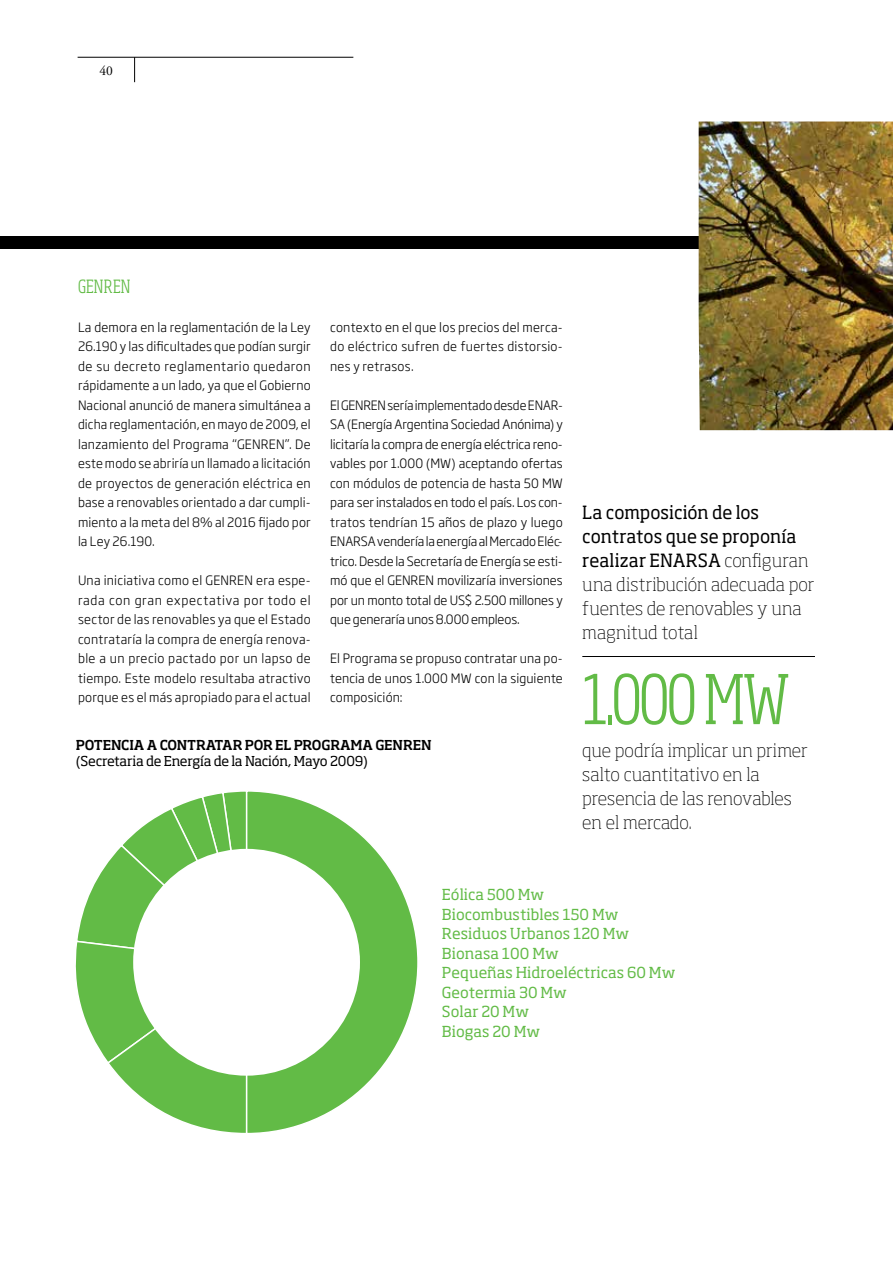
<style>
.page{position:relative;width:893px;height:1263px;background:#fff}
.page>*{position:absolute;margin:0;border:0;box-sizing:border-box;transform-origin:0 0}
.t1{font:300 condensed 67.5px "Soho Std";color:#62bb46}
.t2{font:200 18px/24px "Soho Std";letter-spacing:-.005em;color:#000}
.t3{font:300 condensed 18px "Soho Std";letter-spacing:.015em;color:#62bb46}
.t4{font:15px/19.5px "Soho Std";color:#62bb46}
.t5{font:13.5px "Soho Std";letter-spacing:-.02em;color:#000}
.t6{font:500 13.5px "Soho Std";letter-spacing:-.01em;color:#000}
.t7{font:13.5px "Adobe Garamond Pro";color:#000}
.t8{font:300 12.75px/19.5px "Soho Gothic Pro";letter-spacing:.015em;color:#000;text-align:justify}
.t9{font:300 12.75px/19.5px "Soho Gothic Pro";letter-spacing:.015em;color:#000;text-align:justify;scale:.96 1}
.s1{font-weight:400}
</style>
<div class="page">
<svg style="left:75px;top:791px;width:170px;height:342px"></svg>
<svg style="left:245px;top:791px;width:173px;height:342px"></svg>
<div style="left:133px;top:849px;width:227px;height:227px;background:#fff;border-radius:50%"></div>
<hr style="left:78px;top:57px;width:275px;height:1px;background:#000">
<svg style="left:134px;top:57px;width:1px;height:25px"></svg>
<div style="left:0;top:236px;width:893px;height:12px;background:#000"></div>
<img style="left:699px;top:122px;width:194px;height:308px">
<hr style="left:582px;top:656px;width:233px;height:1px;background:#000">
<p class="t7" style="left:99px;top:62px;width:15px">40</p>
<h2 class="t3" style="left:78px;top:274px;width:54px">GENREN</h2>
<p class="t8" style="left:78px;top:316px;width:234px">La demora en la reglamentación de la Ley 26.190 y las dificultades que podían surgir de su decreto reglamentario quedaron rápidamente a un lado, ya que el Gobierno Nacional anunció de manera simultánea a dicha reglamentación, en mayo de 2009, el lanzamiento del Programa “GENREN”. De este modo se abriría un llamado a licitación de proyectos de generación eléctrica en base a renovables orientado a dar cumpli&shy;miento a la meta del 8% al 2016 fijado por la Ley 26.190.</p>
<p class="t8" style="left:78px;top:570px;width:234px">Una iniciativa como el GENREN era espe&shy;rada con gran expectativa por todo el sector de las renovables ya que el Estado contrataría la compra de energía renova&shy;ble a un precio pactado por un lapso de tiempo. Este modelo resultaba atractivo porque es el más apropiado para el actual</p>
<p class="t8" style="left:330px;top:316px;width:234px">contexto en el que los precios del merca&shy;do eléctrico sufren de fuertes distorsio&shy;nes y retrasos.</p>
<p class="t9" style="left:330px;top:394px;width:244px">El GENREN sería implementado desde ENAR-SA (Energía Argentina Sociedad Anónima) y licitaría la compra de energía eléctrica reno&shy;vables por 1.000 (MW) aceptando ofertas con módulos de potencia de hasta 50 MW para ser instalados en todo el país. Los con&shy;tratos tendrían 15 años de plazo y luego ENARSA vendería la energía al Mercado Eléc&shy;trico. Desde la Secretaría de Energía se esti&shy;mó que el GENREN movilizaría inversiones por un monto total de US$ 2.500 millones y que generaría unos 8.000 empleos.</p>
<p class="t8" style="left:330px;top:648px;width:234px">El Programa se propuso contratar una po&shy;tencia de unos 1.000 MW con la siguiente composición:</p>
<p class="t6" style="left:76px;top:736px;width:357px">POTENCIA A CONTRATAR POR EL PROGRAMA GENREN</p>
<p class="t5" style="left:76px;top:753px;width:294px">(Secretaria de Energía de la Nación, Mayo 2009)</p>
<h2 class="t2" style="left:582px;top:500px;width:233px"><span class="s1">La composición de los contratos que se proponía realizar ENARSA</span> configuran una distribución adecuada por fuentes de renovables y una magnitud total</h2>
<h1 class="t1" style="left:582px;top:656px;width:209px">1.000 MW</h1>
<h2 class="t2" style="left:582px;top:738px;width:227px">que podría implicar un primer salto cuantitativo en la presencia de las renovables en el mercado.</h2>
<p class="t4" style="left:442px;top:885px;width:235px">Eólica 500 Mw<br>Biocombustibles 150 Mw<br>Residuos Urbanos 120 Mw<br>Bionasa 100 Mw<br>Pequeñas Hidroeléctricas 60 Mw<br>Geotermia 30 Mw<br>Solar 20 Mw<br>Biogas 20 Mw</p>
</div>
